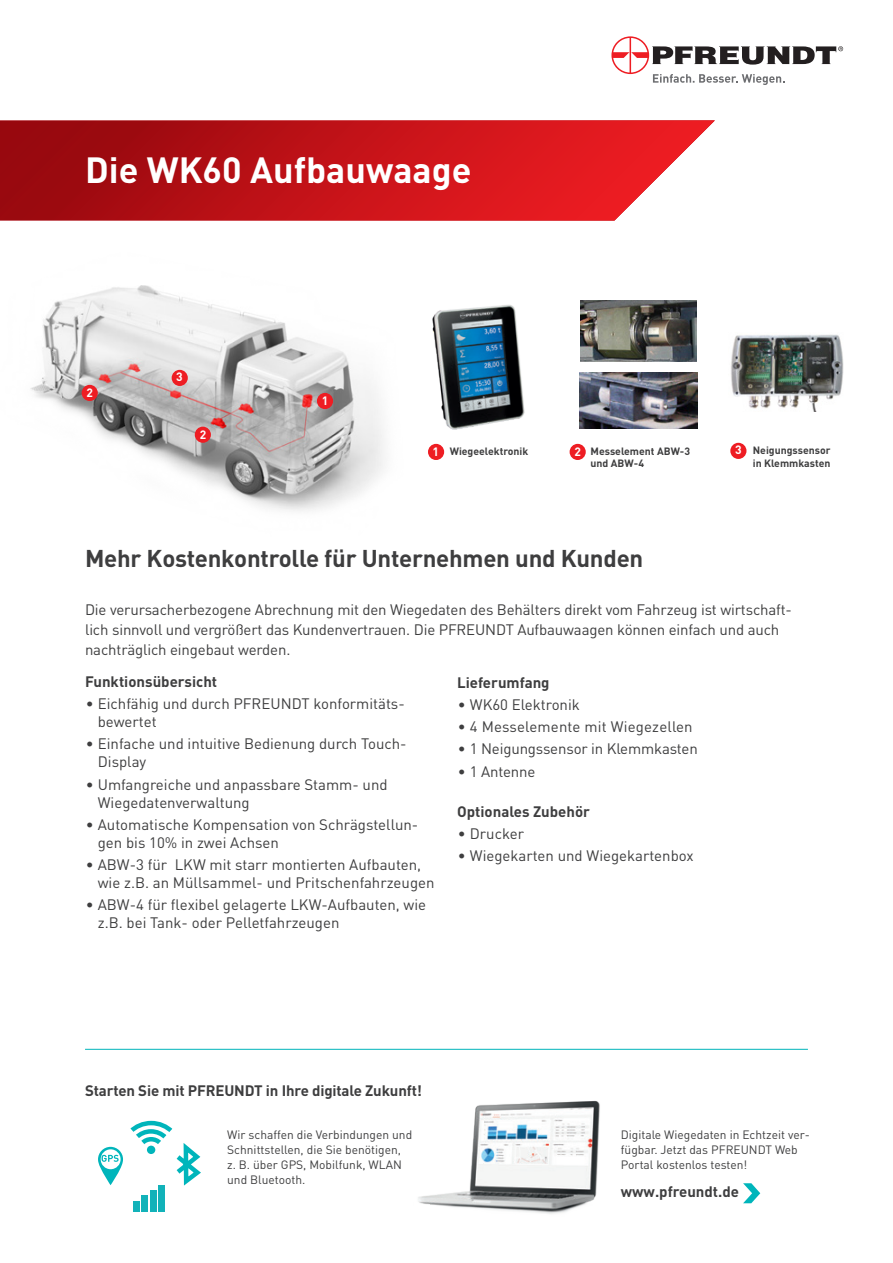
<style>
.page{position:relative;width:893px;height:1263px;background:#fff}
.page>*{position:absolute;margin:0;border:0;box-sizing:border-box;transform-origin:0 0}
.t1{font:700 36px "DIN Pro";color:#fff}
.t2{font:700 24px "DIN Pro";letter-spacing:-.01em;color:#3e3e3f}
.t3{font:15px/18px "DIN Pro";color:#3e3e3f}
.t4{font:700 15px "DIN Pro";color:#3e3e3f}
.t5{font:12px/15px "DIN Pro";color:#3e3e3f}
.t6{font:700 12px "DIN Pro";color:#fff}
.t7{font:700 10.5px/12.6px "DIN Pro";color:#3e3e3f}
.s1{font-size:12px;color:#fff}
</style>
<div class="page">
<img style="left:30px;top:292px;width:415px;height:219px">
<svg style="left:0;top:120px;width:715px;height:100px;background:#cb272c"></svg>
<svg style="left:611px;top:36px;width:232px;height:49px"></svg>
<div style="left:317px;top:393px;width:16px;height:16px;background:#ee1d23;border-radius:50%"></div>
<div style="left:195px;top:427px;width:16px;height:16px;background:#ee1d23;border-radius:50%"></div>
<hr style="left:85px;top:1049px;width:723px;height:1px;background:#00b5bb">
<div style="left:570px;top:444px;width:16px;height:16px;background:#ee1d23;border-radius:50%"></div>
<div style="left:428px;top:444px;width:16px;height:16px;background:#ee1d23;border-radius:50%"></div>
<img style="left:422px;top:301px;width:103px;height:128px">
<img style="left:418px;top:1100px;width:182px;height:114px">
<svg style="left:743px;top:1183px;width:17px;height:20px"></svg>
<svg style="left:98px;top:125px;width:107px;height:1087px"></svg>
<div style="left:158px;top:1185px;width:6px;height:26px;background:#12b2b9"></div>
<div style="left:150px;top:1190px;width:6px;height:21px;background:#12b2b9"></div>
<div style="left:142px;top:1195px;width:6px;height:16px;background:#12b2b9"></div>
<div style="left:134px;top:1200px;width:6px;height:11px;background:#12b2b9"></div>
<div style="left:172px;top:370px;width:16px;height:16px;background:#ee1d23;border-radius:50%"></div>
<div style="left:82px;top:385px;width:16px;height:16px;background:#ee1d23;border-radius:50%"></div>
<div style="left:730px;top:443px;width:16px;height:16px;background:#ee1d23;border-radius:50%"></div>
<img style="left:580px;top:301px;width:116px;height:60px">
<img style="left:731px;top:334px;width:113px;height:77px">
<img style="left:580px;top:373px;width:117px;height:55px">
<h1 class="t1" style="left:85px;top:146px;width:388px">Die WK60 Aufbauwaage</h1>
<p class="t6" style="left:87px;top:384px;width:8px">2</p>
<p class="t6" style="left:176px;top:369px;width:8px">3</p>
<p class="t6" style="left:200px;top:426px;width:8px">2</p>
<p class="t6" style="left:322px;top:393px;width:8px">1</p>
<p class="t6" style="left:432px;top:444px;width:8px">1</p>
<p class="t7" style="left:450px;top:444px;width:80px">Wiegeelektronik</p>
<p class="t7" style="left:591px;top:444px;width:101px;text-indent:-16px"><span class="s1">2</span> Messelement ABW-3 und ABW-4</p>
<p class="t7" style="left:735px;top:443px;width:97px;text-align:right"><span class="s1">3</span> Neigungssensor in Klemmkasten</p>
<h2 class="t2" style="left:85px;top:542px;width:560px">Mehr Kostenkontrolle für Unternehmen und Kunden</h2>
<p class="t3" style="left:85px;top:599px;width:708px;line-height:19.8px">Die verursacherbezogene Abrechnung mit den Wiegedaten des Behälters direkt vom Fahrzeug ist wirtschaft&shy;lich sinnvoll und vergrößert das Kundenvertrauen. Die PFREUNDT Aufbauwaagen können einfach und auch nachträglich eingebaut werden.</p>
<p class="t4" style="left:85px;top:671px;width:134px">Funktionsübersicht</p>
<p class="t3" style="left:98px;top:694px;width:309px;text-indent:-12px">• Eichfähig und durch PFREUNDT konformitäts&shy;bewertet</p>
<p class="t3" style="left:98px;top:734px;width:310px;text-indent:-12px">• Einfache und intuitive Bedienung durch Touch-<br>Display</p>
<p class="t3" style="left:98px;top:774px;width:291px;text-indent:-12px">• Umfangreiche und anpassbare Stamm- und<br>Wiegedatenverwaltung</p>
<p class="t3" style="left:98px;top:815px;width:322px;text-indent:-12px">• Automatische Kompensation von Schrägstellun&shy;gen bis 10% in zwei Achsen</p>
<p class="t3" style="left:98px;top:855px;width:338px;text-indent:-12px">• ABW-3 für LKW mit starr montierten Aufbauten, wie z.B. an Müllsammel- und Pritschenfahrzeugen</p>
<p class="t3" style="left:98px;top:895px;width:330px;text-indent:-12px">• ABW-4 für flexibel gelagerte LKW-Aufbauten, wie z.B. bei Tank- oder Pelletfahrzeugen</p>
<p class="t4" style="left:457px;top:672px;width:94px">Lieferumfang</p>
<p class="t3" style="left:458px;top:695px;width:124px">• WK60 Elektronik</p>
<p class="t3" style="left:458px;top:717px;width:236px">• 4 Messelemente mit Wiegezellen</p>
<p class="t3" style="left:458px;top:739px;width:241px">• 1 Neigungssensor in Klemmkasten</p>
<p class="t3" style="left:458px;top:761px;width:79px">• 1 Antenne</p>
<p class="t4" style="left:457px;top:801px;width:134px">Optionales Zubehör</p>
<p class="t3" style="left:458px;top:824px;width:68px">• Drucker</p>
<p class="t3" style="left:458px;top:846px;width:237px">• Wiegekarten und Wiegekartenbox</p>
<p class="t4" style="left:85px;top:1080px;width:339px">Starten Sie mit PFREUNDT in Ihre digitale Zukunft!</p>
<p class="t5" style="left:227px;top:1127px;width:187px">Wir schaffen die Verbindungen und<br>Schnittstellen, die Sie benötigen, z. B. über GPS, Mobilfunk, WLAN und Bluetooth.</p>
<p class="t5" style="left:621px;top:1127px;width:191px">Digitale Wiegedaten in Echtzeit ver&shy;fügbar. Jetzt das PFREUNDT Web<br>Portal kostenlos testen!</p>
<p class="t4" style="left:621px;top:1181px;width:120px">www.pfreundt.de</p>
</div>
